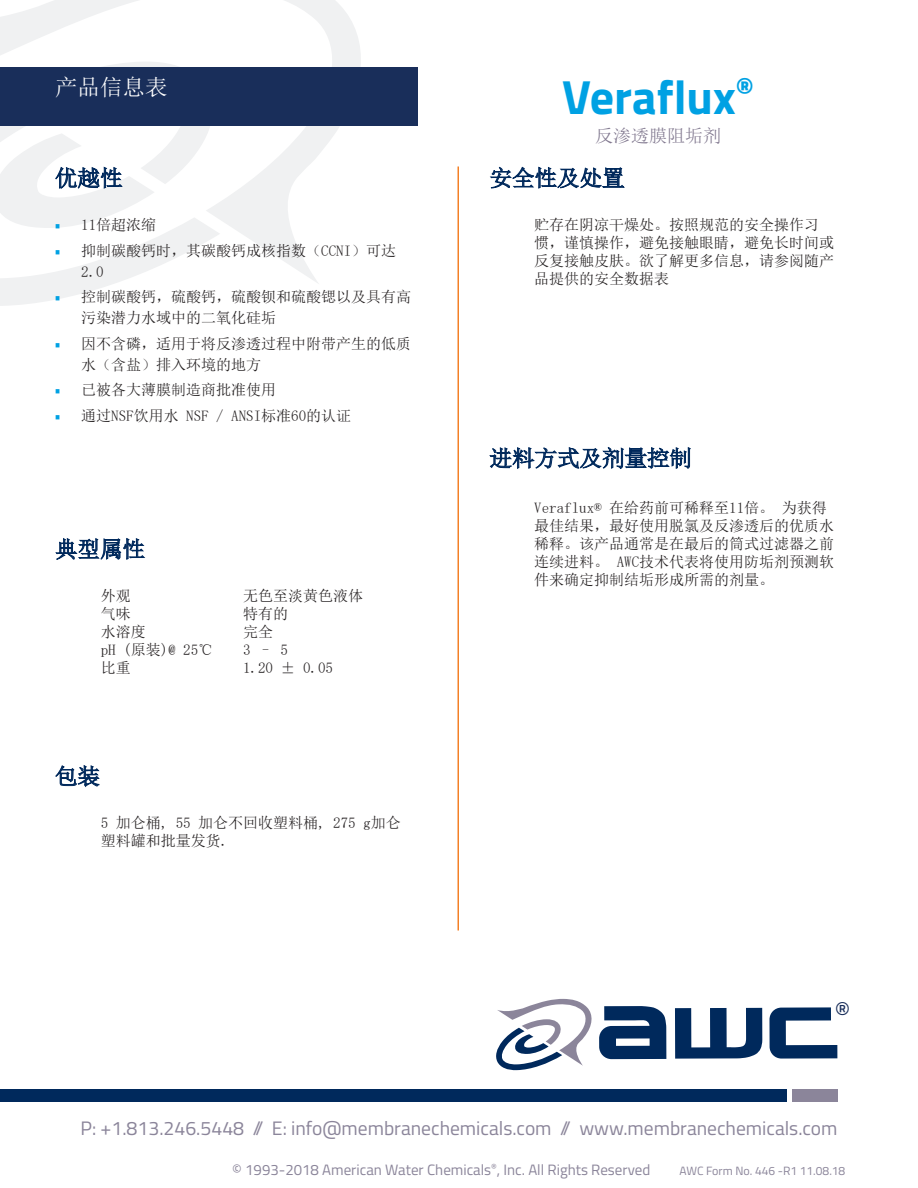
<style>
.page{position:relative;width:918px;height:1188px;background:#fff}
.page>*{position:absolute;margin:0;border:0;box-sizing:border-box;transform-origin:0 0}
.t1{font:700 48px "Titillium Web";color:#00a1e3}
.t2{font:24px "Titillium Web";color:#192e5a}
.t3{font:22.5px "Sim Sun";color:#00295c}
.t4{font:22.5px "Sim Sun";color:#fff}
.t5{font:19.5px "Titillium Web";color:#8b859a}
.t6{font:18px "Sim Sun";color:#80778e}
.t7{font:15px/18px "Sim Sun";color:#231f20}
.t8{font:15px "Titillium Web";color:#8b859a}
.t9{font:12px "Titillium Web";color:#8b859a}
.s1{font-family:"Titillium Web";color:#00a1e3}
</style>
<div class="page">
<svg style="left:675px;top:1008px;width:87px;height:51px"></svg>
<svg style="left:769px;top:1007px;width:68px;height:52px"></svg>
<svg style="left:496px;top:999px;width:170px;height:71px"></svg>
<svg style="left:0;top:285px;width:109px;height:21px;fill:#f0f1f2"></svg>
<svg style="left:0;top:0;width:370px;height:285px"></svg>
<div style="left:0;top:68px;width:418px;height:58px;background:#192e5a"></div>
<svg style="left:0;top:62px;width:219px;height:166px"></svg>
<svg style="left:490px;top:166px;width:135px;height:23px"></svg>
<svg style="left:55px;top:538px;width:91px;height:22px"></svg>
<svg style="left:489px;top:447px;width:202px;height:22px"></svg>
<svg style="left:55px;top:765px;width:45px;height:22px"></svg>
<hr style="left:458px;top:167px;width:1px;height:763px;background:#f48026">
<div style="left:0;top:1090px;width:786px;height:12px;background:#00295c"></div>
<div style="left:792px;top:1090px;width:45px;height:12px;background:#8b859a"></div>
<h3 class="t4" style="left:55px;top:76px;width:114px">产品信息表</h3>
<h1 class="t1" style="left:562px;top:61px;width:193px">Veraflux<sup>®</sup></h1>
<p class="t6" style="left:595px;top:126px;width:127px">反渗透膜阻垢剂</p>
<h3 class="t3" style="left:55px;top:167px;width:69px">优越性</h3>
<h3 class="t3" style="left:490px;top:167px;width:136px">安全性及处置</h3>
<p class="t7" style="left:54px;top:216px;width:103px"><span class="s1">•</span> 11倍超浓缩</p>
<p class="t7" style="left:81px;top:240px;width:317px;line-height:21px;text-indent:-27px"><span class="s1">•</span> 抑制碳酸钙时，其碳酸钙成核指数（CCNI）可达<br>2.0</p>
<p class="t7" style="left:81px;top:286px;width:332px;line-height:21px;text-indent:-27px"><span class="s1">•</span> 控制碳酸钙，硫酸钙，硫酸钡和硫酸锶以及具有高污染潜力水域中的二氧化硅垢</p>
<p class="t7" style="left:81px;top:333px;width:332px;line-height:21px;text-indent:-27px"><span class="s1">•</span> 因不含磷，适用于将反渗透过程中附带产生的低质水（含盐）排入环境的地方</p>
<p class="t7" style="left:54px;top:381px;width:223px"><span class="s1">•</span> 已被各大薄膜制造商批准使用</p>
<p class="t7" style="left:54px;top:406px;width:298px"><span class="s1">•</span> 通过NSF饮用水 NSF / ANSI标准60的认证</p>
<h3 class="t3" style="left:55px;top:538px;width:91px">典型属性</h3>
<p class="t7" style="left:101px;top:587px;width:114px">外观<br>气味<br>水溶度<br>pH (原装)@ 25℃比重</p>
<p class="t7" style="left:243px;top:587px;width:121px">无色至淡黄色液体特有的<br>完全<br>3 – 5<br>1.20 ± 0.05</p>
<h3 class="t3" style="left:55px;top:765px;width:46px">包装</h3>
<p class="t7" style="left:101px;top:814px;width:302px">5 加仑桶, 55 加仑不回收塑料桶, 275 g加仑塑料罐和批量发货.</p>
<p class="t7" style="left:534px;top:216px;width:301px">贮存在阴凉干燥处。按照规范的安全操作习惯，谨慎操作，避免接触眼睛，避免长时间或反复接触皮肤。欲了解更多信息，请参阅随产品提供的安全数据表</p>
<h3 class="t3" style="left:490px;top:447px;width:204px">进料方式及剂量控制</h3>
<p class="t7" style="left:534px;top:498px;width:301px">Veraflux® 在给药前可稀释至11倍。 为获得最佳结果，最好使用脱氯及反渗透后的优质水稀释。该产品通常是在最后的筒式过滤器之前连续进料。 AWC技术代表将使用防垢剂预测软件来确定抑制结垢形成所需的剂量。</p>
<h2 class="t2" style="left:835px;top:993px;width:17px">®</h2>
<h3 class="t5" style="left:80px;top:1114px;width:759px">P: +1.813.246.5448 // E: info@membranechemicals.com // www.membranechemicals.com</h3>
<p class="t8" style="left:232px;top:1158px;width:420px">© 1993-2018 American Water Chemicals<sup>®</sup>, Inc. All Rights Reserved</p>
<p class="t9" style="left:679px;top:1162px;width:167px">AWC Form No. 446 -R1 11.08.18</p>
</div>
